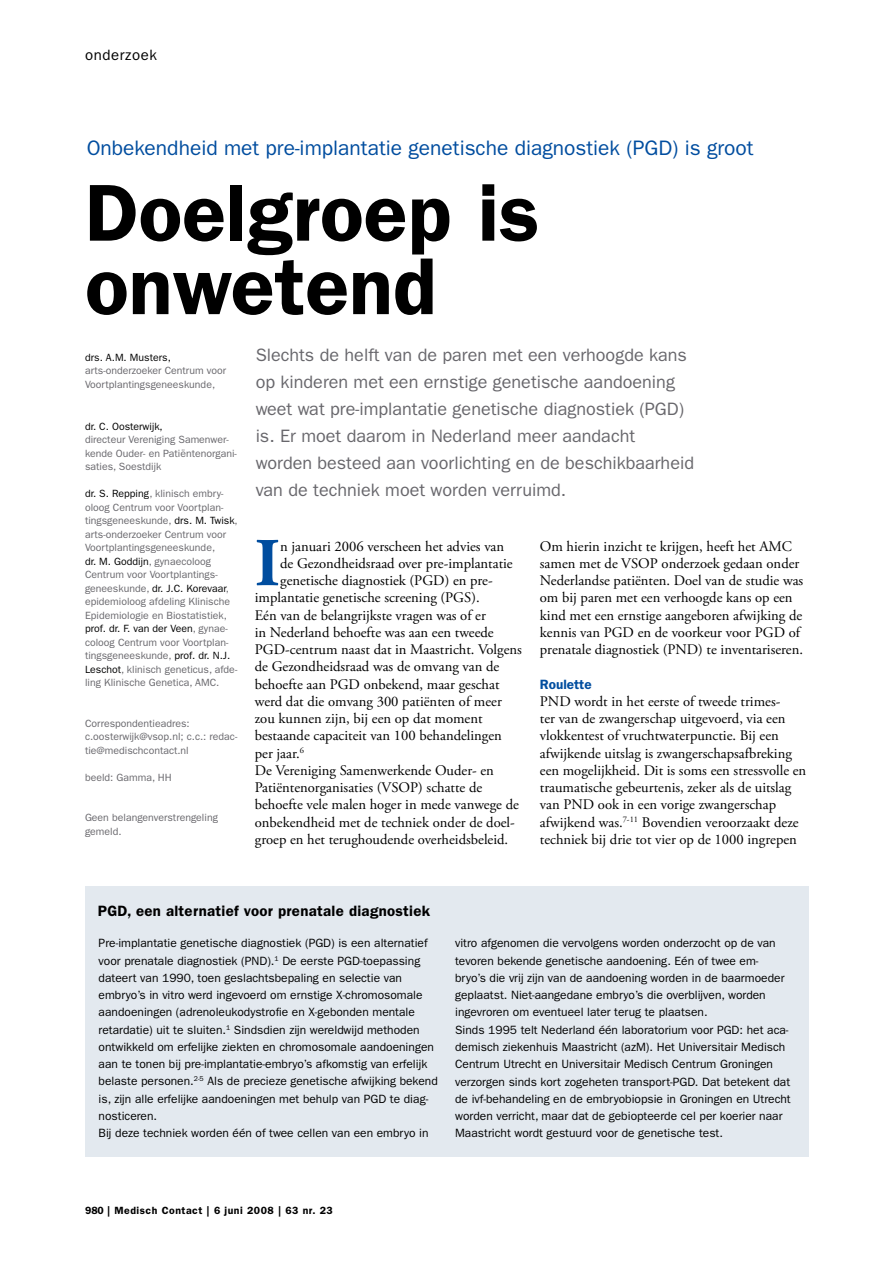
<style>
.page{position:relative;width:893px;height:1263px;background:#fff}
.page>*{position:absolute;margin:0;border:0;box-sizing:border-box;transform-origin:0 0}
.t1{font:600 81px/73.5px "ITC Franklin Gothic Std";color:#000}
.t2{font:700 68.25px "Adobe Garamond Pro";color:#004d9f}
.t3{font:21px "ITC Franklin Gothic Std";color:#004d9f}
.t4{font:18px/27px "ITC Franklin Gothic Std";color:#68676c}
.t5{font:600 15px "ITC Franklin Gothic Std";letter-spacing:.02em;color:#000}
.t6{font:15px "ITC Franklin Gothic Std";letter-spacing:.04em;color:#000}
.t7{font:14.7px/17.2px "Adobe Garamond Pro";color:#000}
.t8{font:600 13.5px "ITC Franklin Gothic Std";color:#004d9f}
.t9{font:12px/17.2px "ITC Franklin Gothic Std";color:#000}
.t10{font:10.5px/13.5px "ITC Franklin Gothic Std";color:#68676c}
.t11{font:600 10.5px "ITC Franklin Gothic Std";letter-spacing:.05em;color:#000}
.t12{font:10.5px "ITC Franklin Gothic Std";color:#000}
.s1{color:#000}
</style>
<div class="page">
<div style="left:85px;top:886px;width:724px;height:271px;background:#e3e9ef"></div>
<p class="t6" style="left:85px;top:46px;width:73px">onderzoek</p>
<h3 class="t3" style="left:87px;top:135px;width:668px">Onbekendheid met pre-implantatie genetische diagnostiek (PGD) is groot</h3>
<h1 class="t1" style="left:85px;top:176px;width:456px">Doelgroep is onwetend</h1>
<p class="t12" style="left:85px;top:351px;width:87px">drs. A.M. Musters,</p>
<p class="t10" style="left:85px;top:364px;width:143px">arts-onderzoeker Centrum voor<br>Voortplantingsgeneeskunde,</p>
<p class="t12" style="left:85px;top:420px;width:79px">dr. C. Oosterwijk,</p>
<p class="t10" style="left:85px;top:433px;width:153px">directeur Vereniging Samenwer&shy;kende Ouder- en Patiëntenorgani&shy;saties, Soestdijk</p>
<p class="t10" style="left:85px;top:487px;width:154px"><span class="s1">dr. S. Repping</span>, klinisch embry&shy;oloog Centrum voor Voortplan&shy;tingsgeneeskunde, <span class="s1">drs. M. Twisk</span>, arts-onderzoeker Centrum voor<br>Voortplantingsgeneeskunde,<br><span class="s1">dr. M. Goddijn</span>, gynaecoloog<br>Centrum voor Voortplantings&shy;geneeskunde, <span class="s1">dr. J.C. Korevaar</span>, epidemioloog afdeling Klinische<br>Epidemiologie en Biostatistiek, <span class="s1">prof. dr. F. van der Veen</span>, gynae&shy;coloog Centrum voor Voortplan&shy;tingsgeneeskunde, <span class="s1">prof. dr. N.J.<br>Leschot</span>, klinisch geneticus, afde&shy;ling Klinische Genetica, AMC.</p>
<p class="t10" style="left:85px;top:717px;width:154px">Correspondentieadres: c.oosterwijk@vsop.nl; c.c.: redac&shy;tie@medischcontact.nl</p>
<p class="t10" style="left:85px;top:771px;width:88px">beeld: Gamma, HH</p>
<p class="t10" style="left:85px;top:811px;width:134px">Geen belangenverstrengeling gemeld.</p>
<p class="t4" style="left:256px;top:341px;width:440px">Slechts de helft van de paren met een verhoogde kans op kinderen met een ernstige genetische aandoening weet wat pre-implantatie genetische diagnostiek (PGD) is. Er moet daarom in Nederland meer aandacht worden besteed aan voorlichting en de beschikbaarheid van de techniek moet worden verruimd.</p>
<h2 class="t2" style="left:255px;top:524px;width:27px">I</h2>
<p class="t7" style="left:280px;top:538px;width:225px">n januari 2006 verscheen het advies van</p>
<p class="t7" style="left:280px;top:555px;width:234px">de Gezondheidsraad over pre-implantatie</p>
<p class="t7" style="left:280px;top:572px;width:214px">genetische diagnostiek (PGD) en pre-</p>
<p class="t7" style="left:255px;top:590px;width:226px">implantatie genetische screening (PGS).</p>
<p class="t7" style="left:255px;top:607px;width:233px">Eén van de belangrijkste vragen was of er</p>
<p class="t7" style="left:255px;top:624px;width:240px">in Nederland behoefte was aan een tweede</p>
<p class="t7" style="left:255px;top:641px;width:269px">PGD-centrum naast dat in Maastricht. Volgens</p>
<p class="t7" style="left:255px;top:659px;width:246px">de Gezondheidsraad was de omvang van de</p>
<p class="t7" style="left:255px;top:676px;width:246px">behoefte aan PGD onbekend, maar geschat</p>
<p class="t7" style="left:255px;top:693px;width:249px">werd dat die omvang 300 patiënten of meer</p>
<p class="t7" style="left:255px;top:710px;width:229px">zou kunnen zijn, bij een op dat moment</p>
<p class="t7" style="left:255px;top:728px;width:249px">bestaande capaciteit van 100 behandelingen</p>
<p class="t7" style="left:255px;top:745px;width:51px">per jaar.<sup>6</sup></p>
<p class="t7" style="left:255px;top:762px;width:241px">De Vereniging Samenwerkende Ouder- en</p>
<p class="t7" style="left:255px;top:779px;width:229px">Patiëntenorganisaties (VSOP) schatte de</p>
<p class="t7" style="left:255px;top:797px;width:266px">behoefte vele malen hoger in mede vanwege de</p>
<p class="t7" style="left:255px;top:814px;width:262px">onbekendheid met de techniek onder de doel-</p>
<p class="t7" style="left:255px;top:831px;width:255px">groep en het terughoudende overheidsbeleid.</p>
<p class="t7" style="left:540px;top:538px;width:265px">Om hierin inzicht te krijgen, heeft het AMC samen met de VSOP onderzoek gedaan onder Nederlandse patiënten. Doel van de studie was om bij paren met een verhoogde kans op een kind met een ernstige aangeboren afwijking de kennis van PGD en de voorkeur voor PGD of prenatale diagnostiek (PND) te inventariseren.</p>
<p class="t8" style="left:540px;top:676px;width:53px">Roulette</p>
<p class="t7" style="left:540px;top:693px;width:268px">PND wordt in het eerste of tweede trimes-<br>ter van de zwangerschap uitgevoerd, via een vlokkentest of vruchtwaterpunctie. Bij een afwijkende uitslag is zwangerschapsafbreking een mogelijkheid. Dit is soms een stressvolle en traumatische gebeurtenis, zeker als de uitslag van PND ook in een vorige zwangerschap afwijkend was.<sup>7-11</sup> Bovendien veroorzaakt deze techniek bij drie tot vier op de 1000 ingrepen</p>
<p class="t5" style="left:98px;top:902px;width:334px">PGD, een alternatief voor prenatale diagnostiek</p>
<p class="t9" style="left:99px;top:935px;width:341px">Pre-implantatie genetische diagnostiek (PGD) is een alternatief voor prenatale diagnostiek (PND).<sup>1</sup> De eerste PGD-toepassing dateert van 1990, toen geslachtsbepaling en selectie van embryo’s in vitro werd ingevoerd om ernstige X-chromosomale aandoeningen (adrenoleukodystrofie en X-gebonden mentale retardatie) uit te sluiten.<sup>1</sup> Sindsdien zijn wereldwijd methoden ontwikkeld om erfelijke ziekten en chromosomale aandoeningen aan te tonen bij pre-implantatie-embryo’s afkomstig van erfelijk belaste personen.<sup>2-5</sup> Als de precieze genetische afwijking bekend is, zijn alle erfelijke aandoeningen met behulp van PGD te diag&shy;nosticeren.<br>Bij deze techniek worden één of twee cellen van een embryo in</p>
<p class="t9" style="left:455px;top:935px;width:337px">vitro afgenomen die vervolgens worden onderzocht op de van tevoren bekende genetische aandoening. Eén of twee em&shy;bryo’s die vrij zijn van de aandoening worden in de baarmoeder geplaatst. Niet-aangedane embryo’s die overblijven, worden ingevroren om eventueel later terug te plaatsen.<br>Sinds 1995 telt Nederland één laboratorium voor PGD: het aca&shy;demisch ziekenhuis Maastricht (azM). Het Universitair Medisch Centrum Utrecht en Universitair Medisch Centrum Groningen verzorgen sinds kort zogeheten transport-PGD. Dat betekent dat de ivf-behandeling en de embryobiopsie in Groningen en Utrecht worden verricht, maar dat de gebiopteerde cel per koerier naar Maastricht wordt gestuurd voor de genetische test.</p>
<p class="t11" style="left:85px;top:1204px;width:249px">980 | Medisch Contact | 6 juni 2008 | 63 nr. 23</p>
</div>
